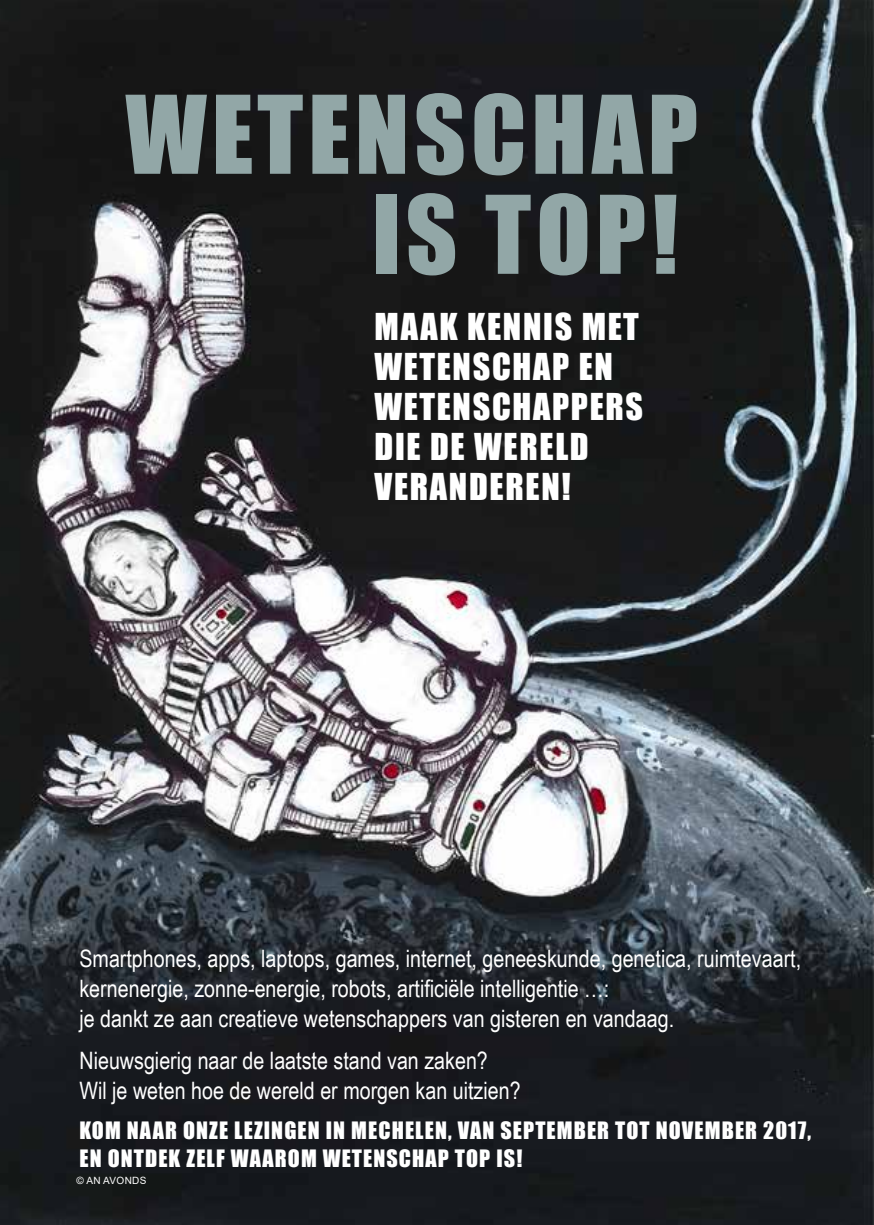
<style>
.page{position:relative;width:874px;height:1225px;background:#fff}
.page>*{position:absolute;margin:0;border:0;box-sizing:border-box;transform-origin:0 0}
.t1{font:100px/100px "Impact";letter-spacing:.05em;color:#92a7a7;text-align:right}
.t2{font:34px/40px "Impact";letter-spacing:.05em;color:#fff}
.t3{font:24px/30px "Arial Narrow";color:#fff}
.t4{font:22px/28px "Impact";letter-spacing:.05em;color:#fff}
.t5{font:10px "Arial";letter-spacing:.035em;color:#fff}
</style>
<div class="page">
<img style="left:0;top:0;width:873px;height:1225px">
<h1 class="t1" style="left:125px;top:82px;width:574px">WETENSCHAP<br>IS TOP!</h1>
<h2 class="t2" style="left:374px;top:306px;width:270px">MAAK KENNIS MET<br>WETENSCHAP EN<br>WETENSCHAPPERS<br>DIE DE WERELD<br>VERANDEREN!</h2>
<p class="t3" style="left:79px;top:943px;width:722px">Smartphones, apps, laptops, games, internet, geneeskunde, genetica, ruimtevaart, kernenergie, zonne-energie, robots, artificiële intelligentie …:<br>je dankt ze aan creatieve wetenschappers van gisteren en vandaag.</p>
<p class="t3" style="left:79px;top:1045px;width:442px">Nieuwsgierig naar de laatste stand van zaken?<br>Wil je weten hoe de wereld er morgen kan uitzien?</p>
<p class="t4" style="left:79px;top:1116px;width:732px">KOM NAAR ONZE LEZINGEN IN MECHELEN, VAN SEPTEMBER TOT NOVEMBER 2017,<br>EN ONTDEK ZELF WAAROM WETENSCHAP TOP IS!</p>
<p class="t5" style="left:77px;top:1173px;width:71px">© AN AVONDS</p>
</div>
